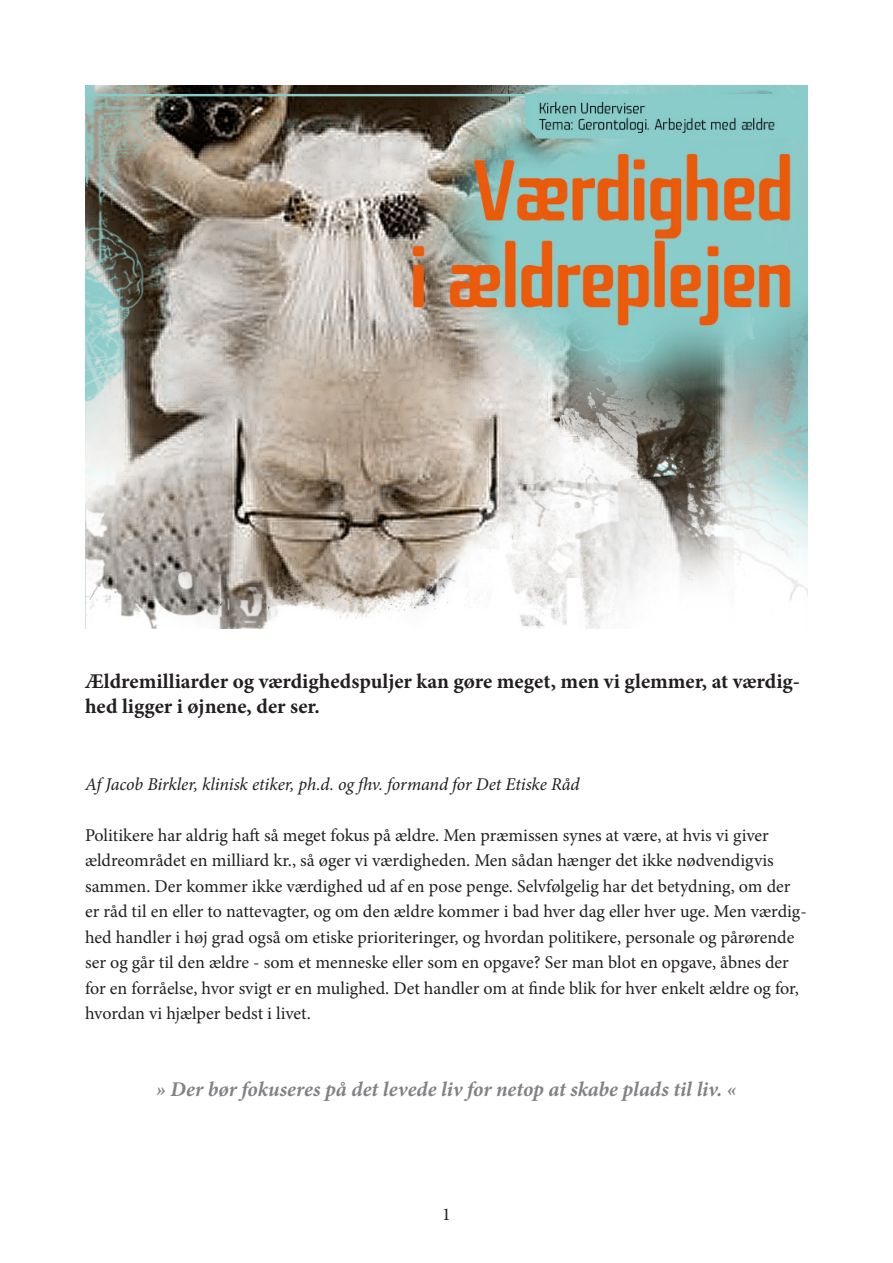
<style>
.page{position:relative;width:893px;height:1263px;background:#fff}
.page>*{position:absolute;margin:0;border:0;box-sizing:border-box;transform-origin:0 0}
.Manchet{font:700 21px/25.5px "Minion Pro";color:#231f20}
.Citat{font:italic 700 21px "Minion Pro";color:#808285}
.Brødtekst{font:18px/25.5px "Minion Pro";color:#231f20}
.Brødtekst-2{font:italic 18px "Minion Pro";letter-spacing:-.01em;color:#231f20}
</style>
<div class="page">
<img style="left:85px;top:85px;width:723px;height:543px">
<p class="Manchet" style="left:85px;top:668px;width:716px">Ældremilliarder og værdighedspuljer kan gøre meget, men vi glemmer, at værdig&shy;hed ligger i øjnene, der ser.</p>
<p class="Brødtekst-2" style="left:85px;top:772px;width:496px">Af Jacob Birkler, klinisk etiker, ph.d. og fhv. formand for Det Etiske Råd</p>
<p class="Brødtekst" style="left:85px;top:822px;width:723px">Politikere har aldrig haft så meget fokus på ældre. Men præmissen synes at være, at hvis vi giver ældreområdet en milliard kr., så øger vi værdigheden. Men sådan hænger det ikke nødvendigvis sammen. Der kommer ikke værdighed ud af en pose penge. Selvfølgelig har det betydning, om der er råd til en eller to nattevagter, og om den ældre kommer i bad hver dag eller hver uge. Men værdig&shy;hed handler i høj grad også om etiske prioriteringer, og hvordan politikere, personale og pårørende ser og går til den ældre - som et menneske eller som en opgave? Ser man blot en opgave, åbnes der for en forråelse, hvor svigt er en mulighed. Det handler om at finde blik for hver enkelt ældre og for, hvordan vi hjælper bedst i livet.</p>
<p class="Citat" style="left:156px;top:1074px;width:582px">» Der bør fokuseres på det levede liv for netop at skabe plads til liv. «</p>
<p class="Brødtekst" style="left:442px;top:1201px;width:10px">1</p>
</div>
